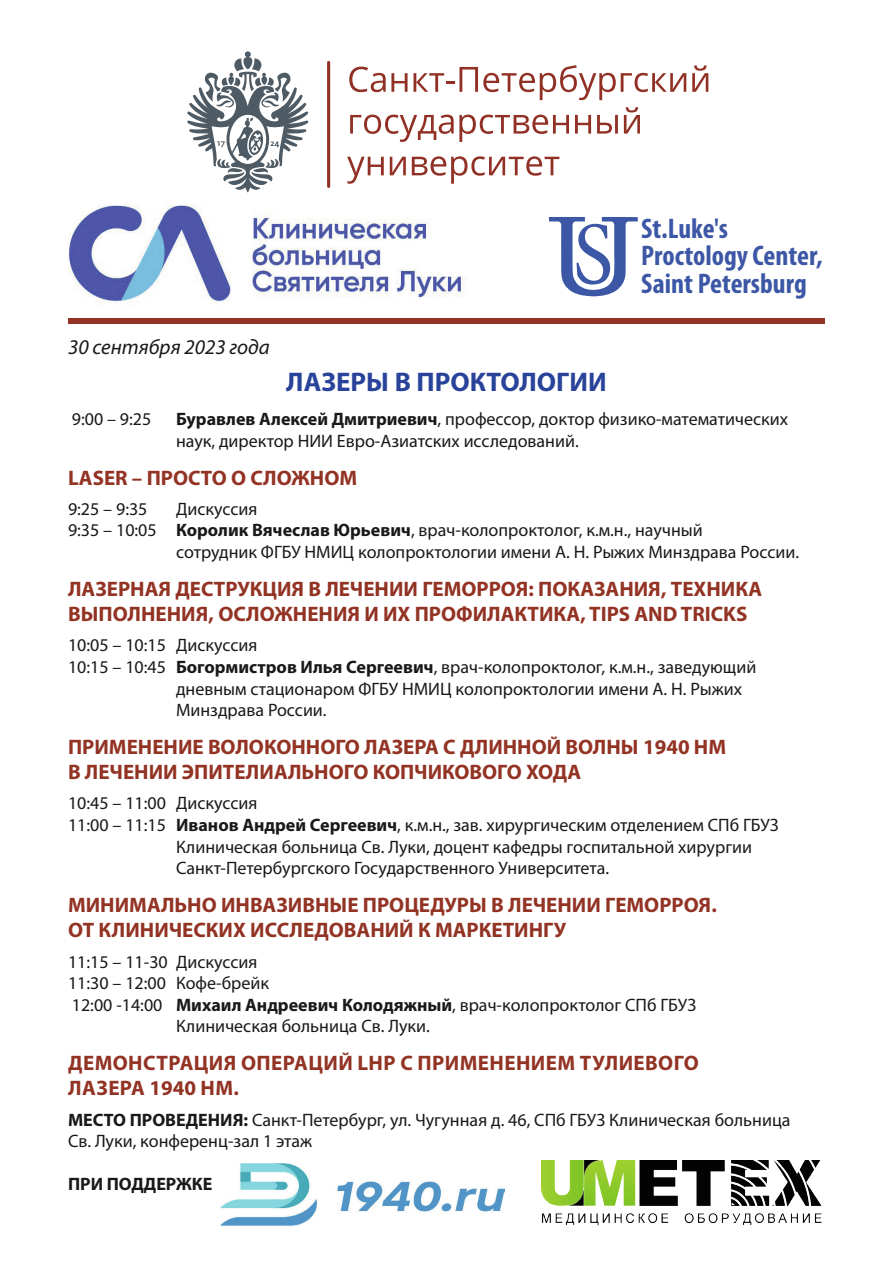
<style>
.page{position:relative;width:893px;height:1263px;background:#fff}
.page>*{position:absolute;margin:0;border:0;box-sizing:border-box;transform-origin:0 0}
.t1{font:700 condensed 28.5px/27.2px "Myriad Pro";color:#3c57a5}
.Paragraph_Style_1{font:700 27px "Myriad Pro";color:#29439a}
.Paragraph_Style_2{font:700 21px/25.2px "Myriad Pro";color:#923324}
.Paragraph_Style_3{font:700 21px/25.2px "Myriad Pro";letter-spacing:.02em;color:#923324}
.t2{font:italic 21px "Myriad Pro";color:#1a1919}
.Paragraph_Style_1-2{font:18px "Myriad Pro";color:#1a1919}
.t3{font:700 18px "Myriad Pro";color:#1a1919}
.s1{font-weight:700}
</style>
<div class="page">
<svg style="left:349px;top:65px;width:337px;height:35px"></svg>
<svg style="left:692px;top:65px;width:16px;height:27px"></svg>
<svg style="left:350px;top:115px;width:219px;height:27px"></svg>
<svg style="left:575px;top:115px;width:16px;height:19px"></svg>
<svg style="left:597px;top:115px;width:21px;height:19px"></svg>
<svg style="left:624px;top:107px;width:16px;height:27px"></svg>
<svg style="left:347px;top:157px;width:37px;height:27px"></svg>
<svg style="left:390px;top:157px;width:16px;height:18px"></svg>
<svg style="left:412px;top:156px;width:147px;height:28px"></svg>
<hr style="left:327px;top:61px;width:3px;height:127px;background:#913024;border-radius:2px">
<svg style="left:187px;top:51px;width:121px;height:141px"></svg>
<div style="left:68px;top:319px;width:757px;height:5px;background:#923324"></div>
<img style="left:542px;top:1160px;width:280px;height:66px">
<img style="left:221px;top:1163px;width:283px;height:63px">
<img style="left:68px;top:204px;width:398px;height:101px">
<svg style="left:549px;top:217px;width:89px;height:79px"></svg>
<p class="t2" style="left:68px;top:334px;width:203px">30 сентября 2023 года</p>
<p class="Paragraph_Style_1" style="left:286px;top:364px;width:322px">ЛАЗЕРЫ В ПРОКТОЛОГИИ</p>
<p class="t1" style="left:641px;top:215px;width:183px">St.Luke's<br>Proctology Center,<br>Saint Petersburg</p>
<p class="Paragraph_Style_1-2" style="left:72px;top:408px;width:81px">9:00 – 9:25</p>
<p class="Paragraph_Style_1-2" style="left:176px;top:408px;width:613px"><span class="s1">Буравлев Алексей Дмитриевич</span>, профессор, доктор физико-математических</p>
<p class="Paragraph_Style_1-2" style="left:176px;top:430px;width:404px">наук, директор НИИ Евро-Азиатских исследований.</p>
<p class="Paragraph_Style_2" style="left:68px;top:464px;width:291px">LASER – ПРОСТО О СЛОЖНОМ</p>
<p class="Paragraph_Style_1-2" style="left:68px;top:498px;width:81px">9:25 – 9:35</p>
<p class="Paragraph_Style_1-2" style="left:176px;top:498px;width:83px">Дискуссия</p>
<p class="Paragraph_Style_1-2" style="left:68px;top:519px;width:636px">9:35 – 10:05 <span class="s1">Королик Вячеслав Юрьевич</span>, врач-колопроктолог, к.м.н., научный</p>
<p class="Paragraph_Style_1-2" style="left:176px;top:541px;width:624px">сотрудник ФГБУ НМИЦ колопроктологии имени А. Н. Рыжих Минздрава России.</p>
<p class="Paragraph_Style_2" style="left:68px;top:576px;width:696px">ЛАЗЕРНАЯ ДЕСТРУКЦИЯ В ЛЕЧЕНИИ ГЕМОРРОЯ: ПОКАЗАНИЯ, ТЕХНИКА<br>ВЫПОЛНЕНИЯ, ОСЛОЖНЕНИЯ И ИХ ПРОФИЛАКТИКА, TIPS AND TRICKS</p>
<p class="Paragraph_Style_1-2" style="left:68px;top:634px;width:191px">10:05 – 10:15 Дискуссия</p>
<p class="Paragraph_Style_1-2" style="left:68px;top:656px;width:690px">10:15 – 10:45 <span class="s1">Богормистров Илья Сергеевич</span>, врач-колопроктолог, к.м.н., заведующий</p>
<p class="Paragraph_Style_1-2" style="left:176px;top:677px;width:567px">дневным стационаром ФГБУ НМИЦ колопроктологии имени А. Н. Рыжих</p>
<p class="Paragraph_Style_1-2" style="left:176px;top:699px;width:152px">Минздрава России.</p>
<p class="Paragraph_Style_2" style="left:68px;top:734px;width:660px">ПРИМЕНЕНИЕ ВОЛОКОННОГО ЛАЗЕРА С ДЛИННОЙ ВОЛНЫ 1940 НМ<br>В ЛЕЧЕНИИ ЭПИТЕЛИАЛЬНОГО КОПЧИКОВОГО ХОДА</p>
<p class="Paragraph_Style_1-2" style="left:68px;top:792px;width:191px">10:45 – 11:00 Дискуссия</p>
<p class="Paragraph_Style_1-2" style="left:68px;top:814px;width:712px">11:00 – 11:15 <span class="s1">Иванов Андрей Сергеевич</span>, к.м.н., зав. хирургическим отделением СПб ГБУЗ</p>
<p class="Paragraph_Style_1-2" style="left:176px;top:835px;width:577px">Клиническая больница Св. Луки, доцент кафедры госпитальной хирургии</p>
<p class="Paragraph_Style_1-2" style="left:176px;top:857px;width:435px">Санкт-Петербургского Государственного Университета.</p>
<p class="Paragraph_Style_2" style="left:68px;top:892px;width:650px">МИНИМАЛЬНО ИНВАЗИВНЫЕ ПРОЦЕДУРЫ В ЛЕЧЕНИИ ГЕМОРРОЯ.<br>ОТ КЛИНИЧЕСКИХ ИССЛЕДОВАНИЙ К МАРКЕТИНГУ</p>
<p class="Paragraph_Style_1-2" style="left:68px;top:950px;width:191px">11:15 – 11-30 Дискуссия</p>
<p class="Paragraph_Style_1-2" style="left:68px;top:972px;width:203px">11:30 – 12:00 Кофе-брейк</p>
<p class="Paragraph_Style_1-2" style="left:72px;top:993px;width:626px">12:00 -14:00 <span class="s1">Михаил Андреевич Колодяжный</span>, врач-колопроктолог СПб ГБУЗ</p>
<p class="Paragraph_Style_1-2" style="left:176px;top:1015px;width:255px">Клиническая больница Св. Луки.</p>
<p class="Paragraph_Style_3" style="left:68px;top:1050px;width:632px">ДЕМОНСТРАЦИЯ ОПЕРАЦИЙ LHP С ПРИМЕНЕНИЕМ ТУЛИЕВОГО<br>ЛАЗЕРА 1940 НМ.</p>
<p class="Paragraph_Style_1-2" style="left:68px;top:1108px;width:724px"><span class="s1">МЕСТО ПРОВЕДЕНИЯ:</span> Санкт-Петербург, ул. Чугунная д. 46, СПб ГБУЗ Клиническая больница</p>
<p class="Paragraph_Style_1-2" style="left:68px;top:1130px;width:246px">Св. Луки, конференц-зал 1 этаж</p>
<p class="t3" style="left:68px;top:1172px;width:146px">ПРИ ПОДДЕРЖКЕ</p>
</div>
